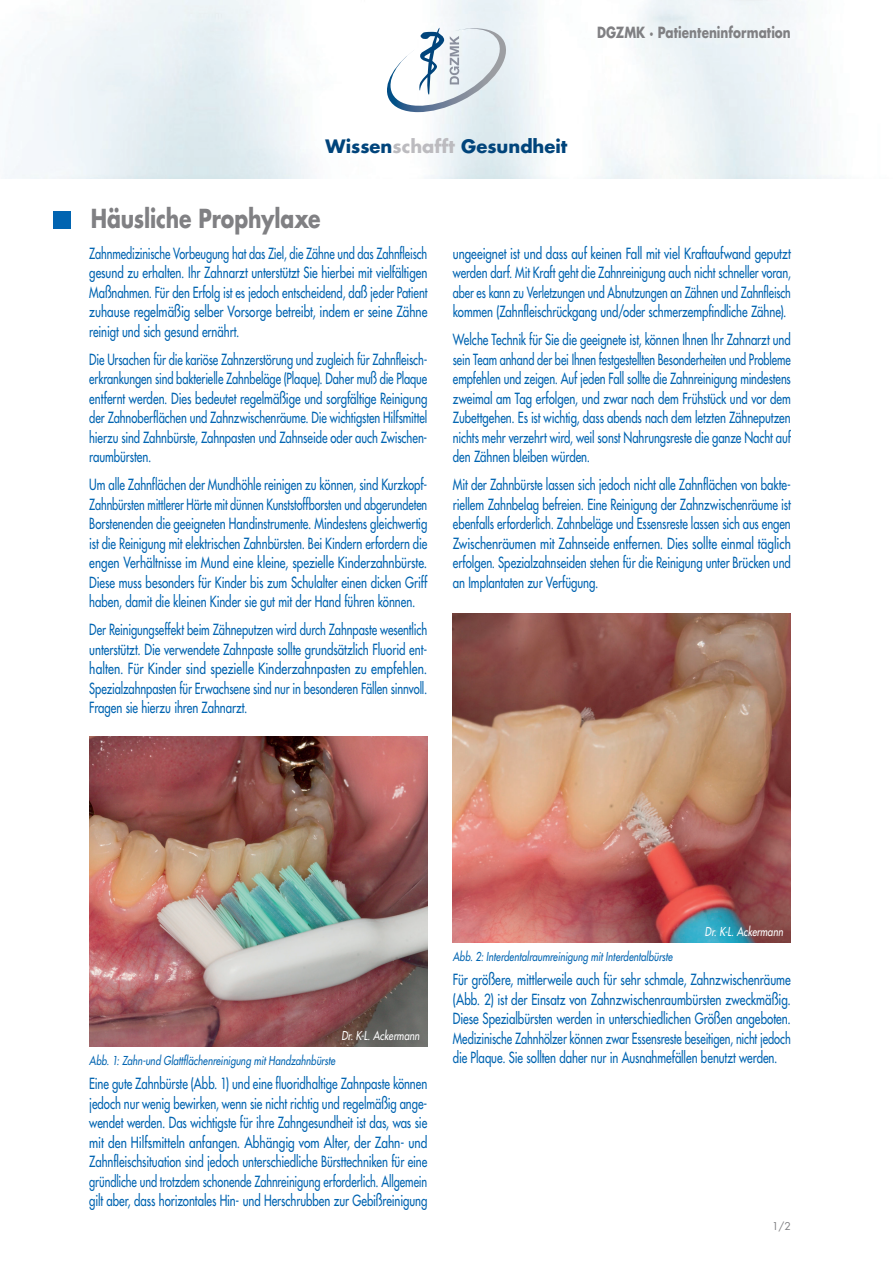
<style>
.page{position:relative;width:893px;height:1263px;background:#fff}
.page>*{position:absolute;margin:0;border:0;box-sizing:border-box;transform-origin:0 0}
.t1{font:700 25.5px "Futura";letter-spacing:-.01em;color:#808083;scale:.8 1}
.t2{font:700 18px "Futura";color:#00447b}
.t3{font:15px/19.5px "Futura";letter-spacing:-.005em;color:#0164b1;text-align:justify;scale:.76 1}
.t4{font:15px/19.5px "Futura";letter-spacing:-.005em;color:#0164b1;text-align:justify;scale:.77 1}
.t5{font:15px/19.5px "Futura";letter-spacing:-.005em;color:#0164b1;text-align:justify;scale:.74 1}
.t6{font:15px/19.5px "Futura";letter-spacing:-.005em;color:#0164b1;text-align:justify;scale:.75 1}
.t7{font:15px/19.5px "Futura";letter-spacing:-.005em;color:#0164b1;text-align:justify;scale:.73 1}
.t8{font:700 15px "Futura";letter-spacing:.005em;color:#808083;scale:.8 1}
.t9{font:italic 12px "Futura";letter-spacing:.005em;color:#0164b1;scale:.8 1}
.t10{font:italic 12px "Futura";letter-spacing:.005em;color:#fff;scale:.8 1}
.t11{font:10.5px "Futura";color:#808083}
.s1{color:#bcbbbf}
</style>
<div class="page">
<svg style="left:387px;top:26px;width:125px;height:86px"></svg>
<div style="left:54px;top:211px;width:17px;height:17px;background:#0164b1"></div>
<img style="left:89px;top:736px;width:338px;height:310px">
<img style="left:453px;top:613px;width:338px;height:330px">
<p class="t8" style="left:597px;top:21px;width:244px">DGZMK · Patienteninformation</p>
<p class="t2" style="left:326px;top:133px;width:243px">Wissen<span class="s1">schafft</span> Gesundheit</p>
<h1 class="t1" style="left:91px;top:201px;width:289px">Häusliche Prophylaxe</h1>
<p class="t7" style="left:89px;top:243px;width:465px">Zahnmedizinische Vorbeugung hat das Ziel, die Zähne und das Zahnfleisch gesund zu erhalten. Ihr Zahnarzt unterstützt Sie hierbei mit vielfältigen Maßnahmen. Für den Erfolg ist es jedoch entscheidend, daß jeder Patient zuhause regelmäßig selber Vorsorge betreibt, indem er seine Zähne reinigt und sich gesund ernährt.</p>
<p class="t5" style="left:89px;top:349px;width:458px">Die Ursachen für die kariöse Zahnzerstörung und zugleich für Zahnfleisch&shy;erkrankungen sind bakterielle Zahnbeläge (Plaque). Daher muß die Plaque entfernt werden. Dies bedeutet regelmäßige und sorgfältige Reinigung der Zahnoberflächen und Zahnzwischenräume. Die wichtigsten Hilfsmittel hierzu sind Zahnbürste, Zahnpasten und Zahnseide oder auch Zwischen&shy;raumbürsten.</p>
<p class="t3" style="left:89px;top:475px;width:446px">Um alle Zahnflächen der Mundhöhle reinigen zu können, sind Kurzkopf-Zahnbürsten mittlerer Härte mit dünnen Kunststoffborsten und abgerundeten Borstenenden die geeigneten Handinstrumente. Mindestens gleichwertig ist die Reinigung mit elektrischen Zahnbürsten. Bei Kindern erfordern die engen Verhältnisse im Mund eine kleine, spezielle Kinderzahnbürste.<br>Diese muss besonders für Kinder bis zum Schulalter einen dicken Griff haben, damit die kleinen Kinder sie gut mit der Hand führen können.</p>
<p class="t6" style="left:89px;top:620px;width:452px">Der Reinigungseffekt beim Zähneputzen wird durch Zahnpaste wesentlich unterstützt. Die verwendete Zahnpaste sollte grundsätzlich Fluorid ent&shy;halten. Für Kinder sind spezielle Kinderzahnpasten zu empfehlen.<br>Spezialzahnpasten für Erwachsene sind nur in besonderen Fällen sinnvoll.<br>Fragen sie hierzu ihren Zahnarzt.</p>
<p class="t4" style="left:453px;top:243px;width:441px">ungeeignet ist und dass auf keinen Fall mit viel Kraftaufwand geputzt werden darf. Mit Kraft geht die Zahnreinigung auch nicht schneller voran, aber es kann zu Verletzungen und Abnutzungen an Zähnen und Zahnfleisch kommen (Zahnfleischrückgang und/oder schmerzempfindliche Zähne).</p>
<p class="t3" style="left:453px;top:330px;width:446px">Welche Technik für Sie die geeignete ist, können Ihnen Ihr Zahnarzt und sein Team anhand der bei Ihnen festgestellten Besonderheiten und Probleme empfehlen und zeigen. Auf jeden Fall sollte die Zahnreinigung mindestens zweimal am Tag erfolgen, und zwar nach dem Frühstück und vor dem Zubettgehen. Es ist wichtig, dass abends nach dem letzten Zähneputzen nichts mehr verzehrt wird, weil sonst Nahrungsreste die ganze Nacht auf den Zähnen bleiben würden.</p>
<p class="t3" style="left:453px;top:475px;width:446px">Mit der Zahnbürste lassen sich jedoch nicht alle Zahnflächen von bakte&shy;riellem Zahnbelag befreien. Eine Reinigung der Zahnzwischenräume ist ebenfalls erforderlich. Zahnbeläge und Essensreste lassen sich aus engen Zwischenräumen mit Zahnseide entfernen. Dies sollte einmal täglich erfolgen. Spezialzahnseiden stehen für die Reinigung unter Brücken und an Implantaten zur Verfügung.</p>
<p class="t10" style="left:341px;top:1027px;width:99px">Dr. K-L. Ackermann</p>
<p class="t9" style="left:89px;top:1052px;width:309px">Abb. 1: Zahn-und Glattflächenreinigung mit Handzahnbürste</p>
<p class="t3" style="left:89px;top:1074px;width:446px">Eine gute Zahnbürste (Abb. 1) und eine fluoridhaltige Zahnpaste können jedoch nur wenig bewirken, wenn sie nicht richtig und regelmäßig ange&shy;wendet werden. Das wichtigste für ihre Zahngesundheit ist das, was sie mit den Hilfsmitteln anfangen. Abhängig vom Alter, der Zahn- und Zahnfleischsituation sind jedoch unterschiedliche Bürsttechniken für eine gründliche und trotzdem schonende Zahnreinigung erforderlich. Allgemein gilt aber, dass horizontales Hin- und Herschrubben zur Gebißreinigung</p>
<p class="t10" style="left:705px;top:924px;width:99px">Dr. K-L. Ackermann</p>
<p class="t4" style="left:453px;top:970px;width:441px">Für größere, mittlerweile auch für sehr schmale, Zahnzwischenräume (Abb. 2) ist der Einsatz von Zahnzwischenraumbürsten zweckmäßig.<br>Diese Spezialbürsten werden in unterschiedlichen Größen angeboten.<br>Medizinische Zahnhölzer können zwar Essensreste beseitigen, nicht jedoch die Plaque. Sie sollten daher nur in Ausnahmefällen benutzt werden.</p>
<p class="t9" style="left:453px;top:948px;width:276px">Abb. 2: Interdentalraumreinigung mit Interdentalbürste</p>
<p class="t11" style="left:772px;top:1219px;width:20px">1/2</p>
</div>
